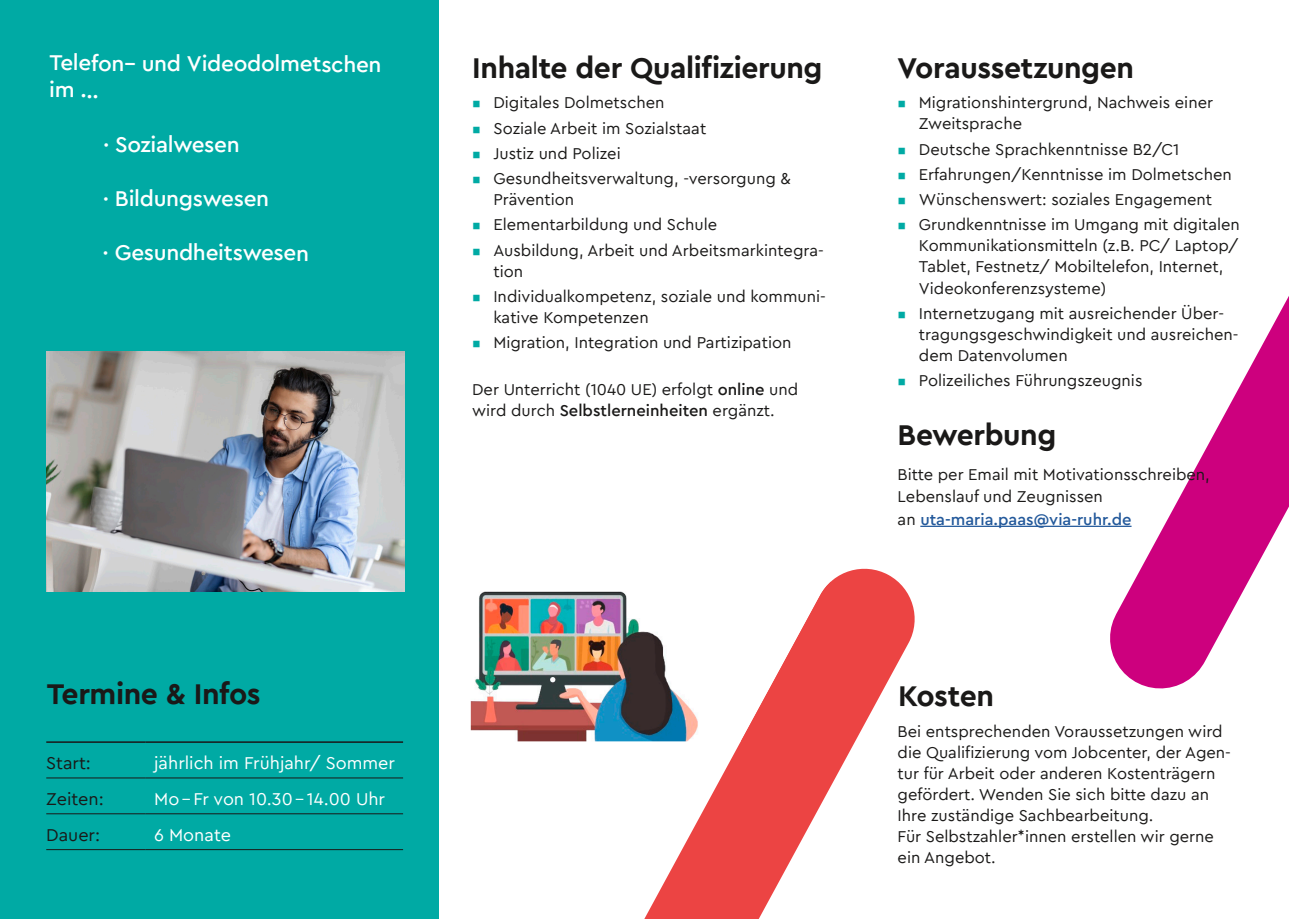
<style>
.page{position:relative;width:1289px;height:919px;background:#fff}
.page>*{position:absolute;margin:0;border:0;box-sizing:border-box;transform-origin:0 0}
.t1{font:700 30px "Cera Pro";letter-spacing:-.015em;color:#1a1918}
.t2{font:500 22.5px/26.4px "Cera Pro";letter-spacing:-.02em;color:#fff}
.t3{font:18px "Cera Pro";color:#fff}
.t4{font:18px "Cera Pro";color:#1a1918}
.t5{font:16.5px/21px "Cera Pro";color:#1a1918}
.s1{color:#00aaa4}
.s2{font-weight:500}
.s3{font-weight:500;color:#23599b}
</style>
<div class="page">
<svg style="left:470px;top:568px;width:445px;height:350px"></svg>
<svg style="left:1110px;top:298px;width:178px;height:391px"></svg>
<div style="left:0;top:0;width:438px;height:918px;background:#00aaa4"></div>
<hr style="left:920px;top:525px;width:211px;height:2px;background:#23599b">
<hr style="left:46px;top:777px;width:100px;height:1px;background:#1a1918">
<hr style="left:146px;top:777px;width:257px;height:1px;background:#1a1918">
<hr style="left:46px;top:813px;width:100px;height:1px;background:#1a1918">
<hr style="left:146px;top:813px;width:257px;height:1px;background:#1a1918">
<hr style="left:46px;top:849px;width:100px;height:1px;background:#1a1918">
<hr style="left:146px;top:849px;width:257px;height:1px;background:#1a1918">
<hr style="left:46px;top:741px;width:100px;height:1px;background:#1a1918">
<hr style="left:146px;top:741px;width:257px;height:1px;background:#1a1918">
<img style="left:471px;top:568px;width:360px;height:173px">
<img style="left:740px;top:581px;width:91px;height:160px">
<img style="left:47px;top:351px;width:357px;height:240px">
<h2 class="t2" style="left:49px;top:50px;width:334px">Telefon– und Videodolmetschen im ...</h2>
<h2 class="t2" style="left:103px;top:131px;width:138px">· Sozialwesen</h2>
<h2 class="t2" style="left:103px;top:185px;width:168px">· Bildungswesen</h2>
<h2 class="t2" style="left:102px;top:239px;width:208px">· Gesundheitswesen</h2>
<h1 class="t1" style="left:47px;top:671px;width:215px">Termine &amp; Infos</h1>
<p class="t4" style="left:46px;top:750px;width:46px">Start:</p>
<p class="t3" style="left:154px;top:750px;width:242px">jährlich im Frühjahr/ Sommer</p>
<p class="t4" style="left:46px;top:786px;width:59px">Zeiten:</p>
<p class="t3" style="left:154px;top:786px;width:232px">Mo – Fr von 10.30 – 14.00 Uhr</p>
<p class="t4" style="left:46px;top:821px;width:55px">Dauer:</p>
<p class="t3" style="left:154px;top:821px;width:78px">6 Monate</p>
<h1 class="t1" style="left:472px;top:45px;width:352px">Inhalte der Qualifizierung</h1>
<h1 class="t1" style="left:897px;top:45px;width:238px">Voraussetzungen</h1>
<p class="t5" style="left:472px;top:92px;width:194px"><span class="s1">▪</span> Digitales Dolmetschen</p>
<p class="t5" style="left:472px;top:117px;width:235px"><span class="s1">▪</span> Soziale Arbeit im Sozialstaat</p>
<p class="t5" style="left:472px;top:143px;width:150px"><span class="s1">▪</span> Justiz und Polizei</p>
<p class="t5" style="left:493px;top:168px;width:299px;text-indent:-21px"><span class="s1">▪</span> Gesundheitsverwaltung, -versorgung &amp;<br>Prävention</p>
<p class="t5" style="left:472px;top:214px;width:246px"><span class="s1">▪</span> Elementarbildung und Schule</p>
<p class="t5" style="left:493px;top:239px;width:332px;text-indent:-21px"><span class="s1">▪</span> Ausbildung, Arbeit und Arbeitsmarkintegra&shy;tion</p>
<p class="t5" style="left:493px;top:286px;width:334px;text-indent:-21px"><span class="s1">▪</span> Individualkompetenz, soziale und kommuni&shy;kative Kompetenzen</p>
<p class="t5" style="left:472px;top:332px;width:321px"><span class="s1">▪</span> Migration, Integration und Partizipation</p>
<p class="t5" style="left:472px;top:379px;width:327px">Der Unterricht (1040 UE) erfolgt <span class="s2">online</span> und wird durch <span class="s2">Selbstlerneinheiten</span> ergänzt.</p>
<p class="t5" style="left:918px;top:92px;width:296px;text-indent:-21px"><span class="s1">▪</span> Migrationshintergrund, Nachweis einer<br>Zweitsprache</p>
<p class="t5" style="left:897px;top:138px;width:283px"><span class="s1">▪</span> Deutsche Sprachkenntnisse B2/C1</p>
<p class="t5" style="left:897px;top:164px;width:335px"><span class="s1">▪</span> Erfahrungen/Kenntnisse im Dolmetschen</p>
<p class="t5" style="left:897px;top:189px;width:316px"><span class="s1">▪</span> Wünschenswert: soziales Engagement</p>
<p class="t5" style="left:918px;top:214px;width:322px;text-indent:-21px"><span class="s1">▪</span> Grundkenntnisse im Umgang mit digitalen Kommunikationsmitteln (z.B. PC/ Laptop/ Tablet, Festnetz/ Mobiltelefon, Internet, Videokonferenzsysteme)</p>
<p class="t5" style="left:918px;top:302px;width:321px;text-indent:-21px"><span class="s1">▪</span> Internetzugang mit ausreichender Über&shy;tragungsgeschwindigkeit und ausreichen&shy;dem Datenvolumen</p>
<p class="t5" style="left:897px;top:370px;width:246px"><span class="s1">▪</span> Polizeiliches Führungszeugnis</p>
<h1 class="t1" style="left:897px;top:412px;width:160px">Bewerbung</h1>
<p class="t5" style="left:897px;top:462px;width:314px;line-height:22.5px">Bitte per Email mit Motivationsschreiben,<br>Lebenslauf und Zeugnissen<br>an <span class="s3">uta-maria.paas@via-ruhr.de</span></p>
<h1 class="t1" style="left:898px;top:673px;width:98px">Kosten</h1>
<p class="t5" style="left:897px;top:721px;width:335px">Bei entsprechenden Voraussetzungen wird die Qualifizierung vom Jobcenter, der Agen&shy;tur für Arbeit oder anderen Kostenträgern gefördert. Wenden Sie sich bitte dazu an Ihre zuständige Sachbearbeitung.<br>Für Selbstzahler*innen erstellen wir gerne ein Angebot.</p>
</div>
